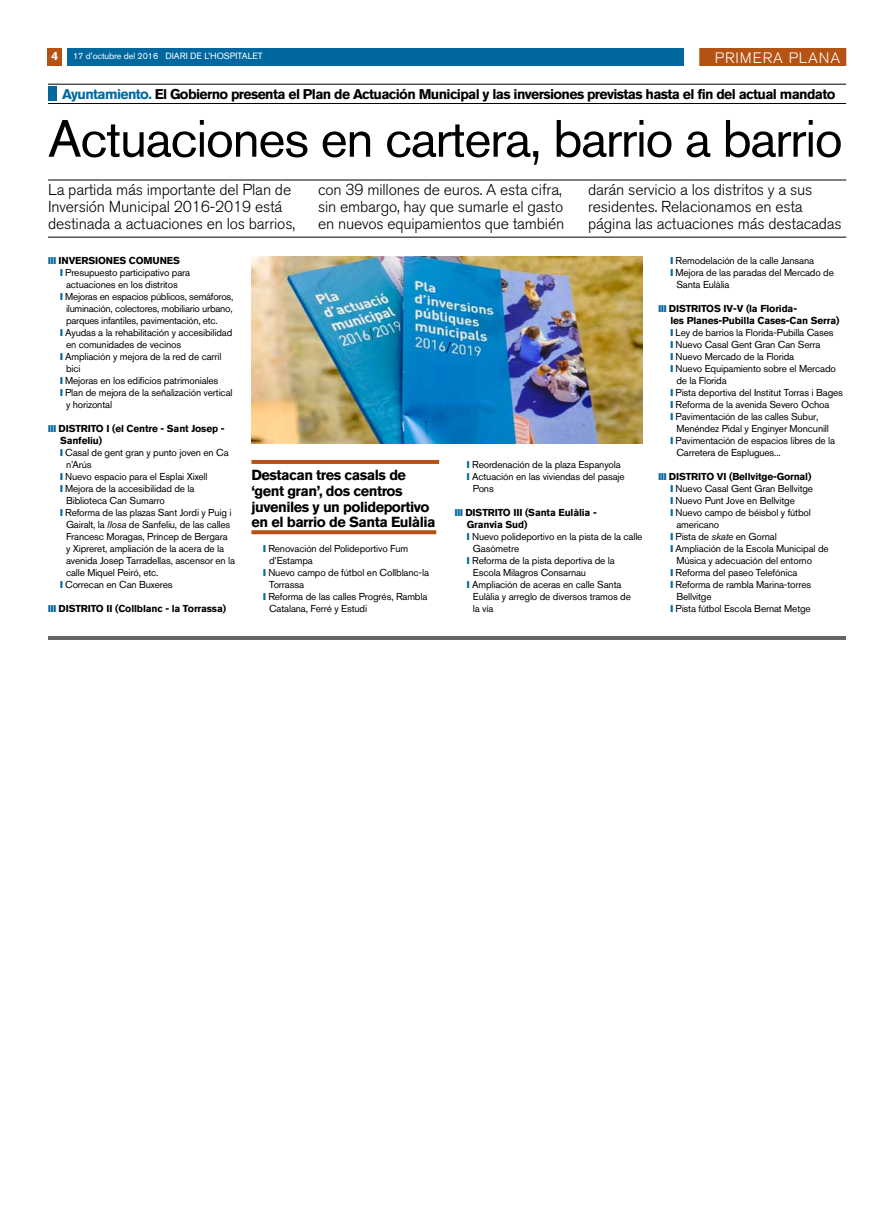
<style>
.page{position:relative;width:893px;height:1220px;background:#fff}
.page>*{position:absolute;margin:0;border:0;box-sizing:border-box;transform-origin:0 0}
.t1{font:52px "Akzidenz Grotesk BQ";letter-spacing:-.025em;color:#000}
.t2{font:300 15.8px/17px "Akzidenz Grotesk BQ";letter-spacing:-.01em;color:#000}
.t3{font:300 15px "Akzidenz Grotesk BQ";letter-spacing:.06em;color:#fff}
.t4{font:700 14.5px/15.7px "Akzidenz Grotesk BQ";letter-spacing:-.035em;color:#000}
.t5{font:700 14px "Akzidenz Grotesk BQ";letter-spacing:-.045em;color:#000}
.t6{font:10px/12px "Akzidenz Grotesk BQ";letter-spacing:-.015em;color:#000}
.t7{font:700 10px/12px "Akzidenz Grotesk BQ";letter-spacing:-.015em;color:#000}
.t8{font:9px "Akzidenz Grotesk BQ";color:#fff}
.s1{font-weight:700;font-size:12px}
.s2{font-style:inherit}
.s3{color:#00689e}
.s4{font-style:italic}
</style>
<div class="page">
<div style="left:67px;top:48px;width:616px;height:18px;background:#00689e"></div>
<div style="left:48px;top:48px;width:14px;height:18px;background:#b45314"></div>
<div style="left:699px;top:48px;width:147px;height:18px;background:#b45314"></div>
<hr style="left:48px;top:84px;width:798px;height:1px;background:#000">
<hr style="left:48px;top:103px;width:798px;height:1px;background:#000">
<div style="left:48px;top:86px;width:8px;height:15px;background:#00689e"></div>
<hr style="left:48px;top:636px;width:798px;height:4px;background:#666">
<hr style="left:48px;top:180px;width:798px;height:1px;background:#000">
<hr style="left:48px;top:237px;width:798px;height:1px;background:#000">
<img style="left:251px;top:256px;width:392px;height:188px">
<hr style="left:251px;top:460px;width:188px;height:4px;background:#b45314">
<svg style="left:251px;top:530px;width:185px;height:4px"></svg>
<p class="t8" style="left:52px;top:51px;width:213px"><span class="s1">4</span> <span class="s2">17 d’octubre del 2016</span> DIARI DE L’HOSPITALET</p>
<h3 class="t3" style="left:715px;top:49px;width:127px">primera plana</h3>
<h3 class="t5" style="left:62px;top:86px;width:775px"><span class="s3">Ayuntamiento.</span> El Gobierno presenta el Plan de Actuación Municipal y las inversiones previstas hasta el fin del actual mandato</h3>
<h1 class="t1" style="left:48px;top:108px;width:796px">Actuaciones en cartera, barrio a barrio</h1>
<h2 class="t2" style="left:48px;top:182px;width:248px">La partida más importante del Plan de<br>I nversión M unicipal 2016-2019 está destinada a actuaciones en los barrios,</h2>
<h2 class="t2" style="left:318px;top:182px;width:248px">con 39 millones de euros. A esta cifra, sin embargo, hay que sumarle el gasto en nuevos equipamientos que también</h2>
<h2 class="t2" style="left:588px;top:182px;width:255px">darán servicio a los distritos y a sus residentes. Relacionamos en esta página las actuaciones más destacadas</h2>
<p class="t6" style="left:676px;top:254px;width:160px">Remodelación de la calle Jansana<br>Mejora de las paradas del Mercado de<br>Santa Eulàlia</p>
<p class="t7" style="left:669px;top:303px;width:172px">DISTRITOS IV-V (la Florida-<br>les Planes-Pubilla Cases-Can Serra)</p>
<p class="t6" style="left:676px;top:326px;width:169px">Ley de barrios la Florida-Pubilla Cases Nuevo Casal Gent Gran Can Serra Nuevo Mercado de la Florida<br>Nuevo Equipamiento sobre el Mercado de la Florida<br>Pista deportiva del Institut Torras i Bages Reforma de la avenida Severo Ochoa Pavimentación de las calles Subur, Menéndez Pidal y Enginyer Moncunill Pavimentación de espacios libres de la Carretera de Esplugues...</p>
<p class="t7" style="left:669px;top:471px;width:144px">DISTRITO VI (Bellvitge-Gornal)</p>
<p class="t6" style="left:676px;top:482px;width:155px">Nuevo Casal Gent Gran Bellvitge<br>Nuevo Punt Jove en Bellvitge<br>Nuevo campo de béisbol y fútbol americano<br>Pista de <span class="s4">skate</span> en Gornal<br>Ampliación de la Escola Municipal de<br>Música y adecuación del entorno<br>Reforma del paseo Telefónica<br>Reforma de rambla Marina-torres<br>Bellvitge<br>Pista fútbol Escola Bernat Metge</p>
<p class="t7" style="left:59px;top:255px;width:123px">INVERSIONES COMUNES</p>
<p class="t6" style="left:65px;top:266px;width:170px">Presupuesto participativo para actuaciones en los distritos<br>Mejoras en espacios públicos, semáforos, iluminación, colectores, mobiliario urbano, parques infantiles, pavimentación, etc.<br>Ayudas a la rehabilitación y accesibilidad en comunidades de vecinos<br>Ampliación y mejora de la red de carril bici<br>Mejoras en los edificios patrimoniales Plan de mejora de la señalización vertical y horizontal</p>
<p class="t7" style="left:59px;top:423px;width:167px">DISTRITO I (el Centre - Sant Josep -<br>Sanfeliu)</p>
<p class="t6" style="left:65px;top:446px;width:171px">Casal de gent gran y punto joven en Ca n’Arús<br>Nuevo espacio para el Esplai Xixell<br>Mejora de la accesibilidad de la<br>Biblioteca Can Sumarro<br>Reforma de las plazas Sant Jordi y Puig i<br>Gairalt, la <span class="s4">llosa</span> de Sanfeliu, de las calles<br>Francesc Moragas, Príncep de Bergara<br>y Xipreret, ampliación de la acera de la avenida Josep Tarradellas, ascensor en la calle Miquel Peiró, etc.<br>Correcan en Can Buxeres</p>
<p class="t7" style="left:59px;top:603px;width:169px">DISTRITO II (Collblanc - la Torrassa)</p>
<p class="t6" style="left:472px;top:458px;width:154px">Reordenación de la plaza Espanyola<br>Actuación en las viviendas del pasaje<br>Pons</p>
<p class="t7" style="left:465px;top:507px;width:133px">DISTRITO III (Santa Eulàlia -<br>Granvia Sud)</p>
<p class="t6" style="left:472px;top:530px;width:172px">Nuevo polideportivo en la pista de la calle<br>Gasòmetre<br>Reforma de la pista deportiva de la<br>Escola Milagros Consarnau<br>Ampliación de aceras en calle Santa<br>Eulàlia y arreglo de diversos tramos de<br>la vía</p>
<h3 class="t4" style="left:251px;top:467px;width:186px">Destacan tres casals de ‘gent gran’, dos centros juveniles y un polideportivo en el barrio de Santa Eulàlia</h3>
<p class="t6" style="left:268px;top:542px;width:162px">Renovación del Polideportivo Fum d’Estampa<br>Nuevo campo de fútbol en Collblanc-la<br>Torrassa<br>Reforma de las calles Progrés, Rambla<br>Catalana, Ferré y Estudi</p>
</div>
